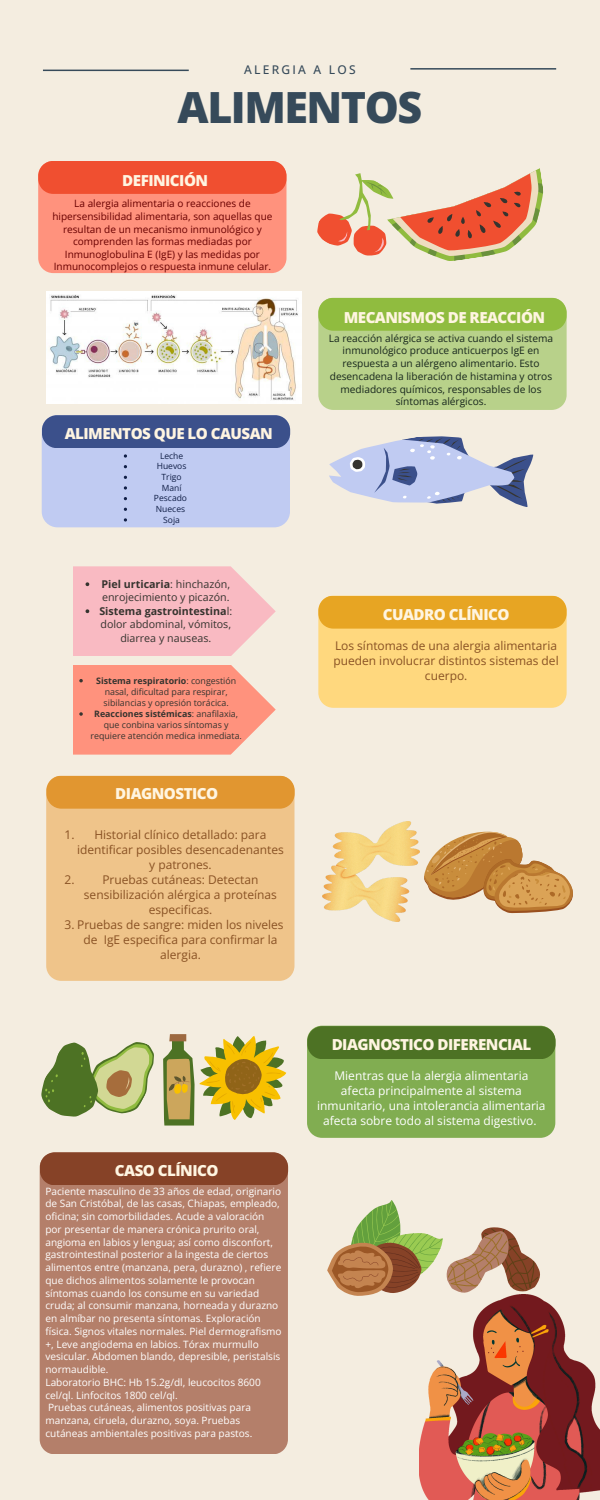
<style>
.page{position:relative;width:600px;height:1500px;background:#f4ede0}
.page>*{position:absolute;margin:0;border:0;box-sizing:border-box;transform-origin:0 0}
.t1{font:800 43px "Open Sans";letter-spacing:-.035em;color:#364a5a}
.t2{font:800 15.2px "Open Sans";letter-spacing:-.035em;color:#fff5e1}
.t3{font:12px/15px "Open Sans";color:#895224;text-align:center}
.t4{font:12px/15px "Open Sans";color:#fff;text-align:center}
.t5{font:500 12px "Open Sans";letter-spacing:.185em;color:#364a5a}
.t6{font:10.7px/13.5px "Open Sans";color:#36342f}
.t7{font:10.2px/12.7px "Open Sans";color:#18271d;text-align:center}
.t8{font:10.1px/12.8px "Open Sans";color:#fff}
.t9{font:10.1px/12.6px "Open Sans";color:#690000;text-align:center}
.t10{font:8.9px/11.1px "Open Sans";color:#36342f;text-align:center}
.t11{font:8.5px "Open Sans";color:#111f47}
.s1{font-weight:700}
</style>
<div class="page">
<svg style="left:329px;top:436px;width:205px;height:71px"></svg>
<svg style="left:41px;top:1034px;width:245px;height:92px"></svg>
<svg style="left:327px;top:1200px;width:213px;height:96px"></svg>
<svg style="left:424px;top:831px;width:149px;height:83px"></svg>
<img style="left:323px;top:821px;width:96px;height:101px">
<img style="left:419px;top:1295px;width:181px;height:205px">
<svg style="left:317px;top:168px;width:227px;height:93px"></svg>
<svg style="left:38px;top:161px;width:248px;height:112px;background:#fa7f67"></svg>
<hr style="left:43px;top:70px;width:146px;height:1px;background:#364a5a">
<hr style="left:410px;top:68px;width:146px;height:2px;background:#364a5a">
<svg style="left:318px;top:298px;width:249px;height:112px;background:#adcb75"></svg>
<div style="left:42px;top:415px;width:248px;height:112px;background:#c0cbf2;border-radius:16px"></div>
<div style="left:42px;top:415px;width:248px;height:33px;background:#3b508b"></div>
<div style="left:46px;top:809px;width:248px;height:172px;background:#efc48a"></div>
<div style="left:46px;top:776px;width:249px;height:33px;background:#e19630"></div>
<svg style="left:318px;top:596px;width:249px;height:112px;background:#f8c965"></svg>
<div style="left:40px;top:1185px;width:248px;height:269px;background:#b47f6a"></div>
<div style="left:40px;top:1152px;width:248px;height:33px;background:#864227"></div>
<svg style="left:307px;top:1026px;width:249px;height:112px;background:#739c45"></svg>
<img style="left:47px;top:292px;width:255px;height:112px">
<svg style="left:124px;top:454px;width:3px;height:4px"></svg>
<svg style="left:124px;top:486px;width:3px;height:4px"></svg>
<svg style="left:124px;top:518px;width:3px;height:4px"></svg>
<svg style="left:73px;top:566px;width:203px;height:90px;background:#f8bfc5"></svg>
<svg style="left:73px;top:665px;width:203px;height:90px;background:#fd9c88"></svg>
<h3 class="t5" style="left:244px;top:62px;width:113px">ALERGIA A LOS</h3>
<p class="t1" style="left:178px;top:77px;width:246px">ALIMENTOS</p>
<p class="t2" style="left:122px;top:170px;width:87px">DEFINICIÓN</p>
<h1 class="t9" style="left:52px;top:197px;width:222px">La alergia alimentaria o reacciones de hipersensibilidad alimentaria, son aquellas que resultan de un mecanismo inmunológico y comprenden las formas mediadas por Inmunoglobulina E (IgE) y las medidas por Inmunocomplejos o respuesta inmune celular.</h1>
<p class="t2" style="left:65px;top:423px;width:210px">ALIMENTOS QUE LO CAUSAN</p>
<p class="t11" style="left:160px;top:450px;width:25px">Leche</p>
<p class="t11" style="left:157px;top:460px;width:31px">Huevos</p>
<p class="t11" style="left:162px;top:471px;width:22px">Trigo</p>
<p class="t11" style="left:162px;top:482px;width:21px">Maní</p>
<p class="t11" style="left:154px;top:492px;width:35px">Pescado</p>
<p class="t11" style="left:156px;top:503px;width:31px">Nueces</p>
<p class="t11" style="left:163px;top:514px;width:18px">Soja</p>
<p class="t6" style="left:101px;top:577px;width:130px"><span class="s1">Piel urticaria</span>: hinchazón, enrojecimiento y picazón.</p>
<h2 class="t6" style="left:99px;top:604px;width:134px;text-align:center"><span class="s1">Sistema gastrointestina</span>l: dolor abdominal, vómitos, diarrea y nauseas.</h2>
<h2 class="t10" style="left:96px;top:675px;width:141px"><span class="s1">Sistema respiratorio</span>: congestión nasal, dificultad para respirar, sibilancias y opresión torácica.</h2>
<h4 class="t10" style="left:90px;top:708px;width:153px"><span class="s1">Reacciones sistémicas</span>: anafilaxia, que conbina varios síntomas y requiere atención medica inmediata.</h4>
<h2 class="t2" style="left:115px;top:783px;width:104px">DIAGNOSTICO</h2>
<p class="t3" style="left:77px;top:827px;width:208px">Historial clínico detallado: para identificar posibles desencadenantes y patrones.</p>
<p class="t3" style="left:65px;top:827px;width:12px">1.</p>
<p class="t3" style="left:84px;top:872px;width:194px">Pruebas cutáneas: Detectan sensibilización alérgica a proteínas especificas.</p>
<p class="t3" style="left:65px;top:872px;width:12px">2.</p>
<h2 class="t3" style="left:65px;top:917px;width:221px">3. Pruebas de sangre: miden los niveles</h2>
<h2 class="t3" style="left:83px;top:932px;width:196px">de IgE especifica para confirmar la</h2>
<h2 class="t3" style="left:160px;top:947px;width:42px">alergia.</h2>
<p class="t2" style="left:115px;top:1160px;width:105px">CASO CLÍNICO</p>
<p class="t8" style="left:45px;top:1184px;width:238px">Paciente masculino de 33 años de edad, originario de San Cristóbal, de las casas, Chiapas, empleado, oficina; sin comorbilidades. Acude a valoración por presentar de manera crónica prurito oral, angioma en labios y lengua; así como disconfort, gastrointestinal posterior a la ingesta de ciertos alimentos entre (manzana, pera, durazno) , refiere que dichos alimentos solamente le provocan síntomas cuando los consume en su variedad cruda; al consumir manzana, horneada y durazno en almíbar no presenta síntomas. Exploración física. Signos vitales normales. Piel dermografismo +, Leve angiodema en labios. Tórax murmullo vesicular. Abdomen blando, depresible, peristalsis normaudible.</p>
<p class="t8" style="left:45px;top:1376px;width:217px">Laboratorio BHC: Hb 15.2g/dl, leucocitos 8600 cel/ql. Linfocitos 1800 cel/ql.</p>
<p class="t8" style="left:45px;top:1401px;width:208px">Pruebas cutáneas, alimentos positivas para manzana, ciruela, durazno, soya. Pruebas cutáneas ambientales positivas para pastos.</p>
<h5 class="t2" style="left:344px;top:306px;width:203px">MECANISMOS DE REACCIÓN</h5>
<h2 class="t7" style="left:329px;top:331px;width:226px">La reacción alérgica se activa cuando el sistema inmunológico produce anticuerpos IgE en respuesta a un alérgeno alimentario. Esto desencadena la liberación de histamina y otros mediadores químicos, responsables de los síntomas alérgicos.</h2>
<p class="t2" style="left:383px;top:604px;width:128px">CUADRO CLÍNICO</p>
<h5 class="t3" style="left:333px;top:638px;width:227px">Los síntomas de una alergia alimentaria pueden involucrar distintos sistemas del cuerpo.</h5>
<p class="t2" style="left:332px;top:1034px;width:201px">DIAGNOSTICO DIFERENCIAL</p>
<p class="t4" style="left:317px;top:1068px;width:230px">Mientras que la alergia alimentaria afecta principalmente al sistema inmunitario, una intolerancia alimentaria afecta sobre todo al sistema digestivo.</p>
</div>
